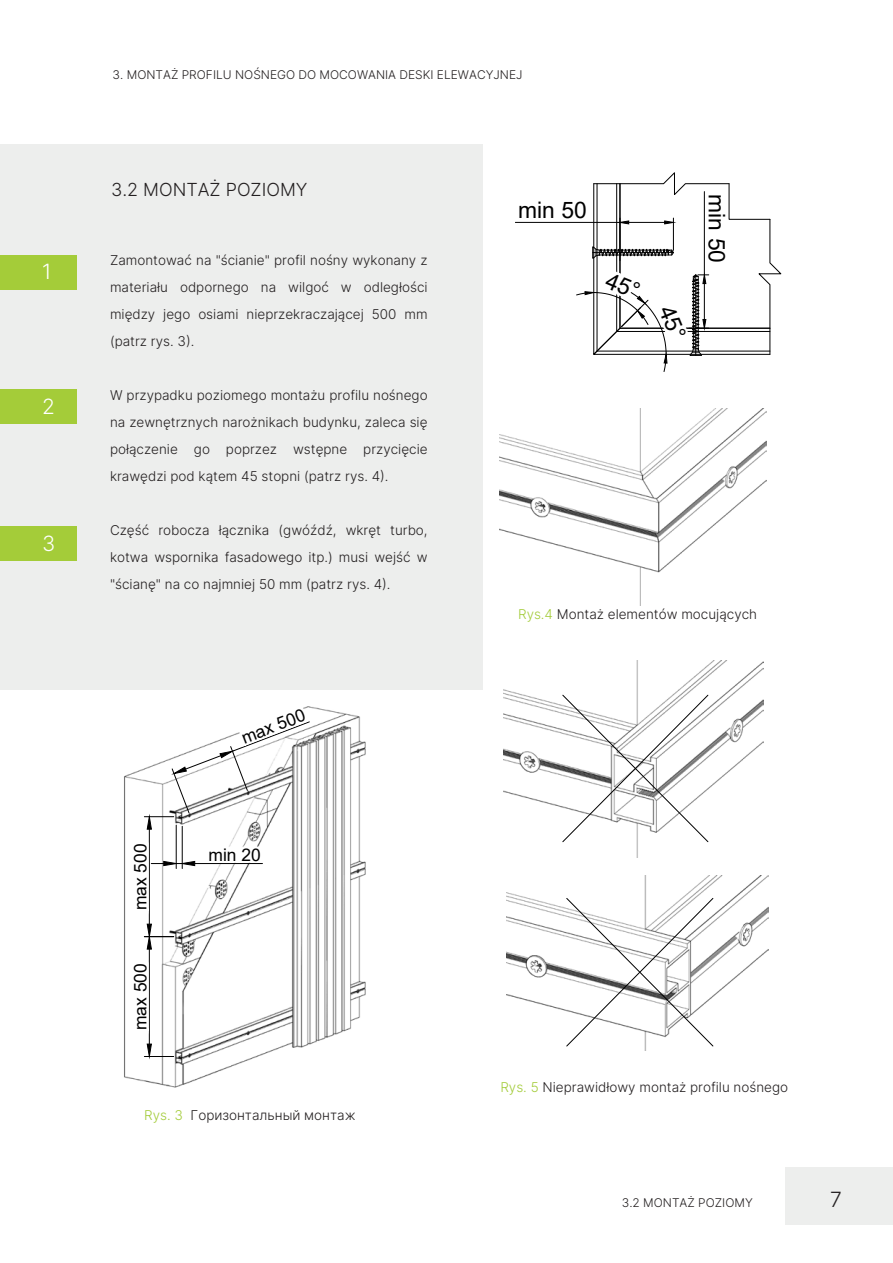
<style>
.page{position:relative;width:893px;height:1263px;background:#fff}
.page>*{position:absolute;margin:0;border:0;box-sizing:border-box;transform-origin:0 0}
.t1{font:22.8px "Arial";color:#000}
.t2{font:21px "Inter";color:#fff}
.t3{font:21px "Inter";color:#231f20}
.t4{font:18px "Inter";color:#231f20}
.t5{font:17.4px "Arial";color:#000}
.t6{font:13.5px/27px "Inter";color:#231f20;text-align:justify}
.t7{font:12px "Inter";color:#231f20}
.s1{color:#a4cc3b}
</style>
<div class="page">
<div style="left:785px;top:1167px;width:108px;height:58px;background:#edeeed"></div>
<div style="left:0;top:144px;width:483px;height:545px;background:#edeeed"></div>
<hr style="left:515px;top:222px;width:105px;height:1px;background:#000">
<img style="left:124px;top:706px;width:242px;height:382px">
<hr style="left:144px;top:816px;width:30px;height:1px;background:#000">
<hr style="left:149px;top:829px;width:1px;height:95px;background:#000">
<svg style="left:146px;top:816px;width:6px;height:14px"></svg>
<hr style="left:144px;top:936px;width:30px;height:1px;background:#000">
<hr style="left:144px;top:1056px;width:30px;height:1px;background:#000">
<hr style="left:149px;top:949px;width:1px;height:95px;background:#000">
<svg style="left:146px;top:923px;width:6px;height:27px"></svg>
<svg style="left:146px;top:1043px;width:6px;height:13px"></svg>
<svg style="left:132px;top:962px;width:17px;height:69px"></svg>
<hr style="left:176px;top:825px;width:1px;height:43px;background:#000">
<hr style="left:182px;top:826px;width:1px;height:42px;background:#000">
<hr style="left:195px;top:863px;width:67px;height:1px;background:#000">
<svg style="left:132px;top:842px;width:63px;height:69px"></svg>
<svg style="left:208px;top:846px;width:54px;height:17px"></svg>
<svg style="left:172px;top:706px;width:138px;height:107px"></svg>
<img style="left:499px;top:408px;width:268px;height:197px">
<img style="left:503px;top:661px;width:260px;height:197px">
<svg style="left:562px;top:694px;width:147px;height:149px"></svg>
<img style="left:507px;top:875px;width:261px;height:176px">
<svg style="left:566px;top:897px;width:148px;height:150px"></svg>
<div style="left:0;top:255px;width:77px;height:34px;background:#a4cc39"></div>
<div style="left:0;top:526px;width:77px;height:35px;background:#a4cc39"></div>
<div style="left:0;top:389px;width:77px;height:34px;background:#a4cc39"></div>
<svg style="left:517px;top:172px;width:265px;height:200px"></svg>
<h2 class="t2" style="left:42px;top:256px;width:11px">1</h2>
<h2 class="t2" style="left:42px;top:391px;width:14px">2</h2>
<h2 class="t2" style="left:42px;top:528px;width:15px">3</h2>
<p class="t7" style="left:113px;top:65px;width:411px">3. MONTAŻ PROFILU NOŚNEGO DO MOCOWANIA DESKI ELEWACYJNEJ</p>
<h3 class="t4" style="left:111px;top:177px;width:198px">3.2 MONTAŻ POZIOMY</h3>
<p class="t6" style="left:110px;top:246px;width:319px">Zamontować na "ścianie" profil nośny wykonany z materiału odpornego na wilgoć w odległości między jego osiami nieprzekraczającej 500 mm (patrz rys. 3).</p>
<p class="t6" style="left:110px;top:381px;width:319px">W przypadku poziomego montażu profilu nośnego na zewnętrznych narożnikach budynku, zaleca się połączenie go poprzez wstępne przycięcie krawędzi pod kątem 45 stopni (patrz rys. 4).</p>
<p class="t6" style="left:110px;top:516px;width:319px">Część robocza łącznika (gwóźdź, wkręt turbo, kotwa wspornika fasadowego itp.) musi wejść w "ścianę" na co najmniej 50 mm (patrz rys. 4).</p>
<h1 class="t1" style="left:518px;top:194px;width:70px">min 50</h1>
<h1 class="t1" style="left:733px;top:194px;width:70px;rotate:90deg">min 50</h1>
<p class="t5" style="left:128px;top:910px;width:68px;rotate:-90deg">max 500</p>
<p class="t5" style="left:128px;top:1030px;width:68px;rotate:-90deg">max 500</p>
<p class="t5" style="left:238px;top:727px;width:68px;rotate:-21deg">max 500</p>
<p class="t5" style="left:209px;top:843px;width:54px">min 20</p>
<p class="t6" style="left:144px;top:1101px;width:213px"><span class="s1">Rys. 3</span> Горизонтальный монтаж</p>
<p class="t6" style="left:518px;top:600px;width:240px"><span class="s1">Rys.4</span> Montaż elementów mocujących</p>
<p class="t6" style="left:500px;top:1073px;width:289px"><span class="s1">Rys. 5</span> Nieprawidłowy montaż profilu nośnego</p>
<p class="t7" style="left:622px;top:1194px;width:133px">3.2 MONTAŻ POZIOMY</p>
<h2 class="t3" style="left:830px;top:1184px;width:13px">7</h2>
</div>
